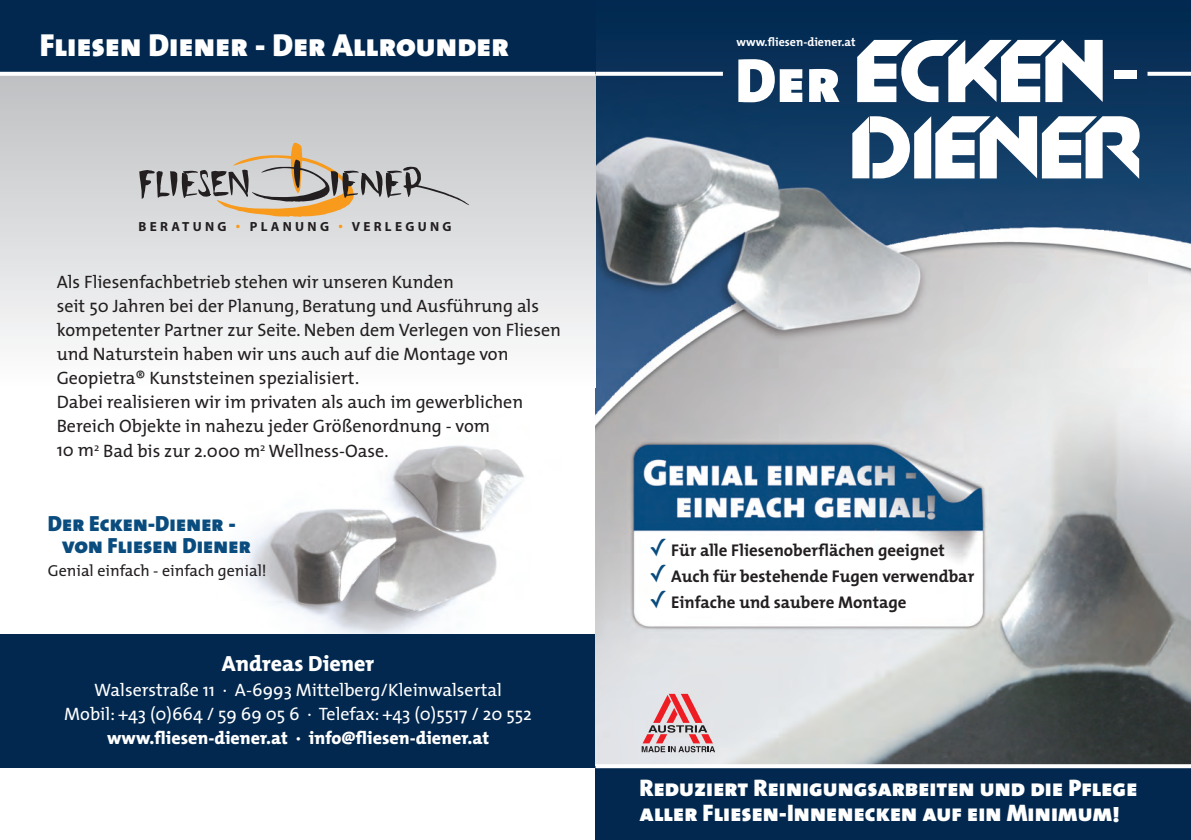
<style>
.page{position:relative;width:1191px;height:840px;background:#fff}
.page>*{position:absolute;margin:0;border:0;box-sizing:border-box;transform-origin:0 0}
.t1{font:32px "The Mix Black Caps";color:#fff}
.t2{font:24px/25.6px "The Mix Black Caps";color:#fff}
.t3{font:22px/22px "The Mix Black Caps";color:#0a4c7e}
.t4{font:800 22px "The Mix";color:#fff}
.t5{font:18px/24px "The Mix";color:#231f20}
.t6{font:18px/24px "The Mix";color:#fff;text-align:center}
.t7{font:800 18px "The Mix";color:#fff}
.t8{font:700 17px "The Mix";color:#231f20}
.t9{font:16px "The Mix";color:#231f20}
.t10{font:700 13.2px "Myriad";letter-spacing:.25em;color:#231f20}
.t11{font:700 12px "The Mix";color:#fff}
.s1{color:#f89a1c}
.s2{font-family:"Lucida Grande";font-weight:400;font-size:24px;color:#0a4c7e}
</style>
<div class="page">
<img style="left:244px;top:445px;width:280px;height:189px">
<div style="left:0;top:634px;width:595px;height:133px;background:#02284f"></div>
<img style="left:595px;top:0;width:596px;height:763px">
<svg style="left:595px;top:72px;width:128px;height:4px"></svg>
<svg style="left:1147px;top:72px;width:44px;height:4px"></svg>
<div style="left:595px;top:765px;width:596px;height:74px;background:#02284f"></div>
<svg style="left:595px;top:763px;width:596px;height:4px"></svg>
<svg style="left:0;top:76px;width:595px;height:268px"></svg>
<div style="left:0;top:0;width:595px;height:74px;background:#02284f"></div>
<svg style="left:0;top:72px;width:595px;height:4px"></svg>
<svg style="left:139px;top:143px;width:330px;height:74px"></svg>
<svg style="left:738px;top:59px;width:64px;height:43px"></svg>
<svg style="left:809px;top:69px;width:30px;height:33px"></svg>
<svg style="left:857px;top:40px;width:245px;height:62px"></svg>
<div style="left:1114px;top:71px;width:22px;height:8px;background:#fff"></div>
<svg style="left:852px;top:116px;width:287px;height:63px"></svg>
<svg style="left:641px;top:693px;width:74px;height:59px"></svg>
<h1 class="t1" style="left:40px;top:34px;width:470px">Fliesen Diener - Der Allrounder</h1>
<p class="t10" style="left:138px;top:222px;width:314px">BERATUNG <span class="s1">•</span> PLANUNG <span class="s1">•</span> VERLEGUNG</p>
<p class="t5" style="left:57px;top:272px;width:506px">Als Fliesenfachbetrieb stehen wir unseren Kunden<br>seit 50 Jahren bei der Planung, Beratung und Ausführung als kompetenter Partner zur Seite. Neben dem Verlegen von Fliesen und Naturstein haben wir uns auch auf die Montage von Geopietra® Kunststeinen spezialisiert.<br>Dabei realisieren wir im privaten als auch im gewerblichen Bereich Objekte in nahezu jeder Größenordnung - vom<br>10 m<sup>2</sup> Bad bis zur 2.000 m<sup>2</sup> Wellness-Oase.</p>
<p class="t3" style="left:62px;top:514px;width:190px;text-indent:-14px">Der Ecken-Diener - von Fliesen Diener</p>
<p class="t9" style="left:48px;top:565px;width:220px">Genial einfach - einfach genial!</p>
<p class="t4" style="left:222px;top:656px;width:154px">Andreas Diener</p>
<p class="t6" style="left:64px;top:680px;width:469px">Walserstraße 11 · A-6993 Mittelberg/Kleinwalsertal<br>Mobil: +43 (0)664 / 59 69 05 6 · Telefax: +43 (0)5517 / 20 552</p>
<p class="t7" style="left:107px;top:731px;width:384px">www.fliesen-diener.at · info@fliesen-diener.at</p>
<p class="t11" style="left:736px;top:38px;width:121px">www.fliesen-diener.at</p>
<p class="t8" style="left:649px;top:544px;width:297px"><span class="s2">✓</span> Für alle Fliesenoberflächen geeignet</p>
<p class="t8" style="left:649px;top:570px;width:327px"><span class="s2">✓</span> Auch für bestehende Fugen verwendbar</p>
<p class="t8" style="left:649px;top:596px;width:259px"><span class="s2">✓</span> Einfache und saubere Montage</p>
<h2 class="t2" style="left:639px;top:776px;width:499px">Reduziert Reinigungsarbeiten und die Pflege aller Fliesen-Innenecken auf ein Minimum!</h2>
</div>
